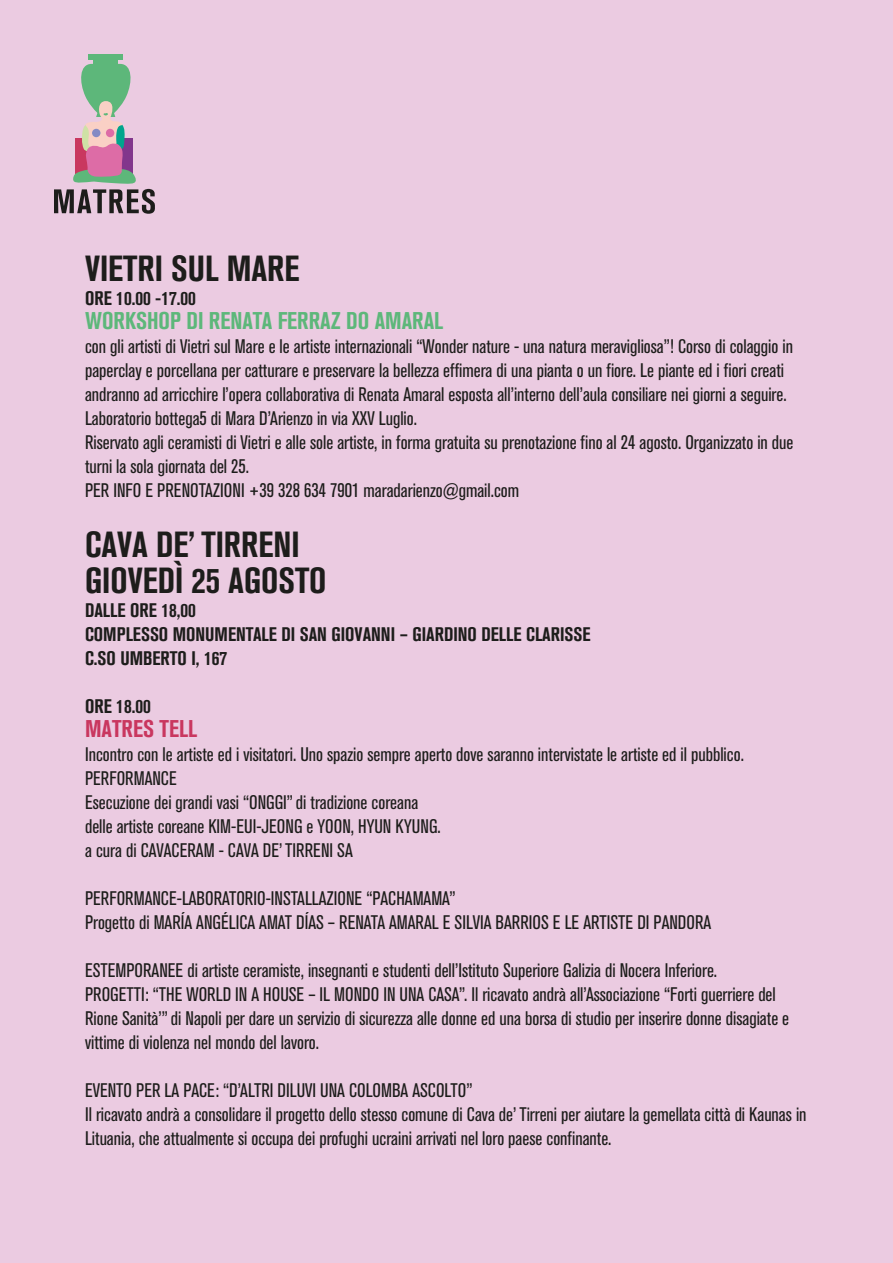
<style>
.page{position:relative;width:893px;height:1263px;background:#ebcbe1}
.page>*{position:absolute;margin:0;border:0;box-sizing:border-box;transform-origin:0 0}
.t1{font:700 condensed 36px/36px "Akzidenz Grotesk BQ";color:#1d1d1b}
.t2{font:700 condensed 24px "Akzidenz Grotesk BQ";color:#5db77a}
.t3{font:700 condensed 24px "Akzidenz Grotesk BQ";color:#c9375f}
.t4{font:condensed 19.5px/24px "Akzidenz Grotesk BQ";color:#1d1d1b}
.t5{font:700 condensed 19.5px/24px "Akzidenz Grotesk BQ";color:#1d1d1b}
</style>
<div class="page">
<div style="left:93px;top:58px;width:25px;height:7px;background:#5db77a"></div>
<div style="left:88px;top:54px;width:35px;height:5px;background:#5db77a"></div>
<svg style="left:54px;top:64px;width:101px;height:150px"></svg>
<h1 class="t1" style="left:85px;top:250px;width:216px">VIETRI SUL MARE</h1>
<p class="t5" style="left:85px;top:286px;width:112px">ORE 10.00 -17.00</p>
<p class="t2" style="left:85px;top:306px;width:360px">WORKSHOP DI RENATA FERRAZ DO AMARAL</p>
<p class="t4" style="left:85px;top:334px;width:710px">con gli artisti di Vietri sul Mare e le artiste internazionali “Wonder nature - una natura meravigliosa”! Corso di colaggio in paperclay e porcellana per catturare e preservare la bellezza effimera di una pianta o un fiore. Le piante ed i fiori creati andranno ad arricchire l’opera collaborativa di Renata Amaral esposta all’interno dell’aula consiliare nei giorni a seguire.<br>Laboratorio bottega5 di Mara D’Arienzo in via XXV Luglio.<br>Riservato agli ceramisti di Vietri e alle sole artiste, in forma gratuita su prenotazione fino al 24 agosto. Organizzato in due turni la sola giornata del 25.<br>PER INFO E PRENOTAZIONI +39 328 634 7901 maradarienzo@gmail.com</p>
<h1 class="t1" style="left:85px;top:526px;width:243px">CAVA DE’ TIRRENI<br>GIOVEDÌ 25 AGOSTO</h1>
<p class="t5" style="left:85px;top:598px;width:507px">DALLE ORE 18,00<br>COMPLESSO MONUMENTALE DI SAN GIOVANNI – GIARDINO DELLE CLARISSE<br>C.SO UMBERTO I, 167</p>
<p class="t5" style="left:85px;top:694px;width:67px">ORE 18.00</p>
<p class="t3" style="left:85px;top:714px;width:114px">MATRES TELL</p>
<p class="t4" style="left:85px;top:742px;width:660px">Incontro con le artiste ed i visitatori. Uno spazio sempre aperto dove saranno intervistate le artiste ed il pubblico.<br>PERFORMANCE<br>Esecuzione dei grandi vasi “ONGGI” di tradizione coreana<br>delle artiste coreane KIM-EUI-JEONG e YOON, HYUN KYUNG.<br>a cura di CAVACERAM - CAVA DE’ TIRRENI SA</p>
<p class="t4" style="left:85px;top:886px;width:628px">PERFORMANCE-LABORATORIO-INSTALLAZIONE “PACHAMAMA”<br>Progetto di MARÍA ANGÉLICA AMAT DÍAS – RENATA AMARAL E SILVIA BARRIOS E LE ARTISTE DI PANDORA</p>
<p class="t4" style="left:85px;top:958px;width:706px">ESTEMPORANEE di artiste ceramiste, insegnanti e studenti dell’Istituto Superiore Galizia di Nocera Inferiore.<br>PROGETTI: “THE WORLD IN A HOUSE – IL MONDO IN UNA CASA”. Il ricavato andrà all’Associazione “Forti guerriere del Rione Sanità’” di Napoli per dare un servizio di sicurezza alle donne ed una borsa di studio per inserire donne disagiate e vittime di violenza nel mondo del lavoro.</p>
<p class="t4" style="left:85px;top:1078px;width:723px">EVENTO PER LA PACE: “D’ALTRI DILUVI UNA COLOMBA ASCOLTO”<br>Il ricavato andrà a consolidare il progetto dello stesso comune di Cava de’ Tirreni per aiutare la gemellata città di Kaunas in<br>Lituania, che attualmente si occupa dei profughi ucraini arrivati nel loro paese confinante.</p>
</div>
